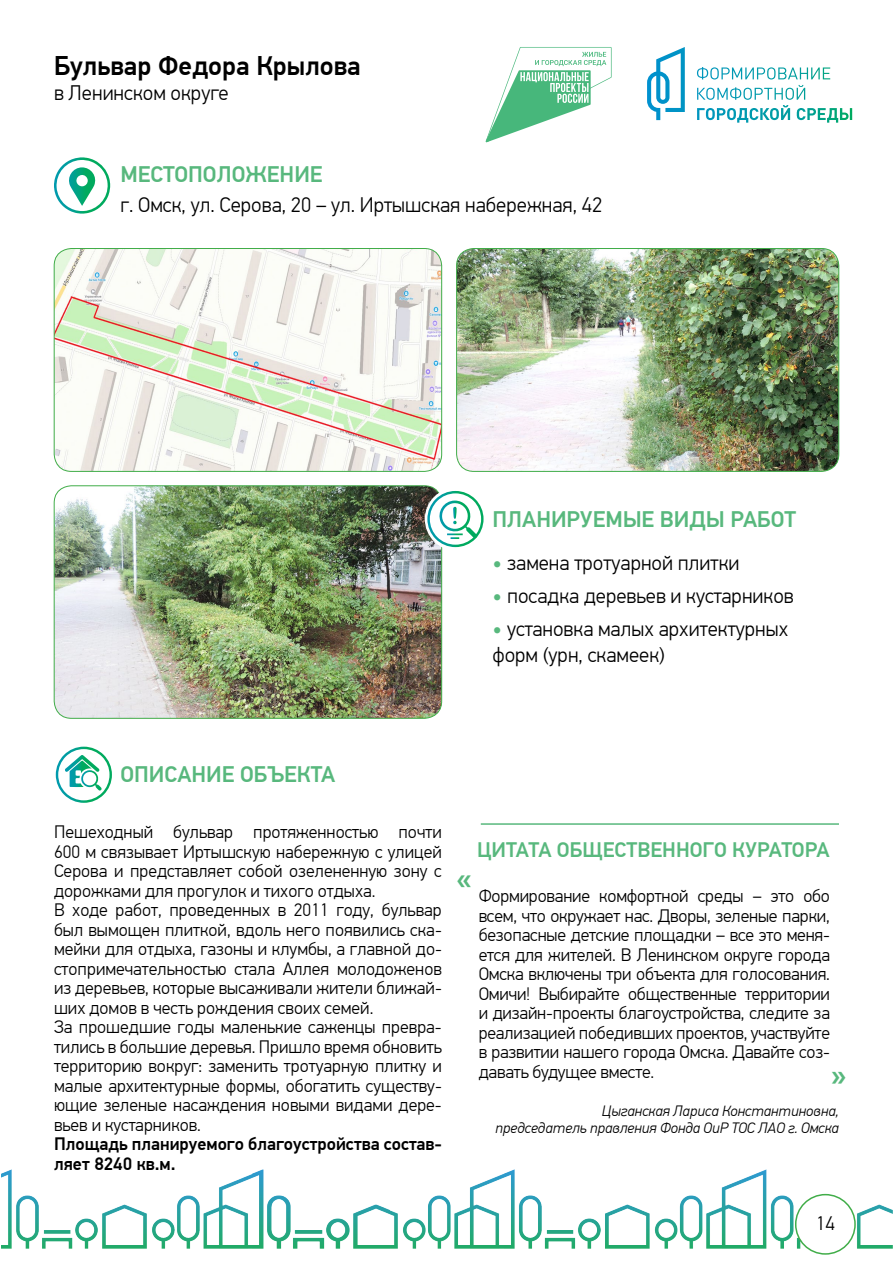
<style>
.page{position:relative;width:893px;height:1263px;background:#fff}
.page>*{position:absolute;margin:0;border:0;box-sizing:border-box;transform-origin:0 0}
.t1{font:500 30px "PF Din Text Pro";color:#58b87d}
.t2{font:500 27px "PF Din Text Pro";color:#000}
.t3{font:500 22.5px "PF Din Text Pro";color:#58b87d}
.t4{font:300 21px/25.5px "PF Din Text Pro";color:#000}
.t5{font:500 21px "PF Din Text Pro";color:#58b87d}
.t6{font:300 19.5px "PF Din Text Pro";color:#000}
.t7{font:300 18px/19.5px "PF Din Text Pro";color:#000}
.t8{font:500 18px/19.5px "PF Din Text Pro";color:#000}
.t9{font:italic 300 15px/16.5px "PF Din Text Pro";color:#000;text-align:right}
.s1{font-weight:500;color:#58b87d}
</style>
<div class="page">
<svg style="left:485px;top:47px;width:127px;height:95px"></svg>
<svg style="left:647px;top:47px;width:183px;height:73px"></svg>
<img style="left:2px;top:1169px;width:891px;height:79px">
<div style="left:796px;top:1194px;width:59px;height:60px;background:#fff;border-radius:50%"></div>
<div style="left:795px;top:1194px;width:61px;height:61px;border:2px solid #41ad49;border-radius:50%"></div>
<svg style="left:54px;top:157px;width:56px;height:57px"></svg>
<img style="left:54px;top:486px;width:388px;height:232px">
<div style="left:54px;top:486px;width:388px;height:232px;border:1px solid #41ad49;border-radius:17px"></div>
<img style="left:54px;top:248px;width:388px;height:223px">
<div style="left:54px;top:248px;width:388px;height:224px;border:1px solid #41ad49;border-radius:17px"></div>
<img style="left:457px;top:248px;width:382px;height:223px">
<div style="left:456px;top:248px;width:383px;height:224px;border:1px solid #41ad49;border-radius:17px"></div>
<svg style="left:56px;top:747px;width:56px;height:56px"></svg>
<div style="left:425px;top:487px;width:63px;height:64px;background:#fff;border-radius:50%"></div>
<svg style="left:427px;top:491px;width:57px;height:56px"></svg>
<hr style="left:481px;top:823px;width:358px;height:2px;background:#58b87d">
<h2 class="t2" style="left:54px;top:49px;width:308px">Бульвар Федора Крылова</h2>
<p class="t4" style="left:54px;top:80px;width:176px">в Ленинском округе</p>
<p class="t3" style="left:120px;top:161px;width:204px">Местоположение</p>
<p class="t4" style="left:120px;top:192px;width:483px">г. Омск, ул. Серова, 20 – ул. Иртышская набережная, 42</p>
<p class="t3" style="left:492px;top:505px;width:305px">Планируемые виды работ</p>
<p class="t4" style="left:492px;top:550px;width:249px"><span class="s1">•</span> замена тротуарной плитки</p>
<p class="t4" style="left:492px;top:583px;width:303px"><span class="s1">•</span> посадка деревьев и кустарников</p>
<p class="t4" style="left:492px;top:616px;width:297px"><span class="s1">•</span> установка малых архитектурных форм (урн, скамеек)</p>
<p class="t3" style="left:120px;top:761px;width:216px">описание объекта</p>
<p class="t7" style="left:54px;top:823px;width:389px">Пешеходный бульвар протяженностью почти 600 м связывает Иртышскую набережную с улицей Серова и представляет собой озелененную зону с дорожками для прогулок и тихого отдыха.<br>В ходе работ, проведенных в 2011 году, бульвар был вымощен плиткой, вдоль него появились ска&shy;мейки для отдыха, газоны и клумбы, а главной до&shy;стопримечательностью стала Аллея молодоженов из деревьев, которые высаживали жители ближай&shy;ших домов в честь рождения своих семей.<br>За прошедшие годы маленькие саженцы превра&shy;тились в большие деревья. Пришло время обновить территорию вокруг: заменить тротуарную плитку и малые архитектурные формы, обогатить существу&shy;ющие зеленые насаждения новыми видами дере&shy;вьев и кустарников.</p>
<p class="t8" style="left:54px;top:1134px;width:389px">Площадь планируемого благоустройства состав&shy;ляет 8240 кв.м.</p>
<p class="t5" style="left:477px;top:837px;width:354px">Цитата общественного куратора</p>
<h1 class="t1" style="left:456px;top:860px;width:17px">«</h1>
<p class="t7" style="left:479px;top:887px;width:353px;text-align:justify">Формирование комфортной среды – это обо всем, что окружает нас. Дворы, зеленые парки, безопасные детские площадки – все это меня&shy;ется для жителей. В Ленинском округе города Омска включены три объекта для голосования.<br>Омичи! Выбирайте общественные территории и дизайн-проекты благоустройства, следите за реализацией победивших проектов, участвуйте в развитии нашего города Омска. Давайте соз&shy;давать будущее вместе.</p>
<h1 class="t1" style="left:847px;top:1098px;width:17px;rotate:-180deg">«</h1>
<p class="t9" style="left:495px;top:1103px;width:345px">Цыганская Лариса Константиновна,<br>председатель правления Фонда ОиР ТОС ЛАО г. Омска</p>
<p class="t6" style="left:816px;top:1212px;width:20px">14</p>
</div>
